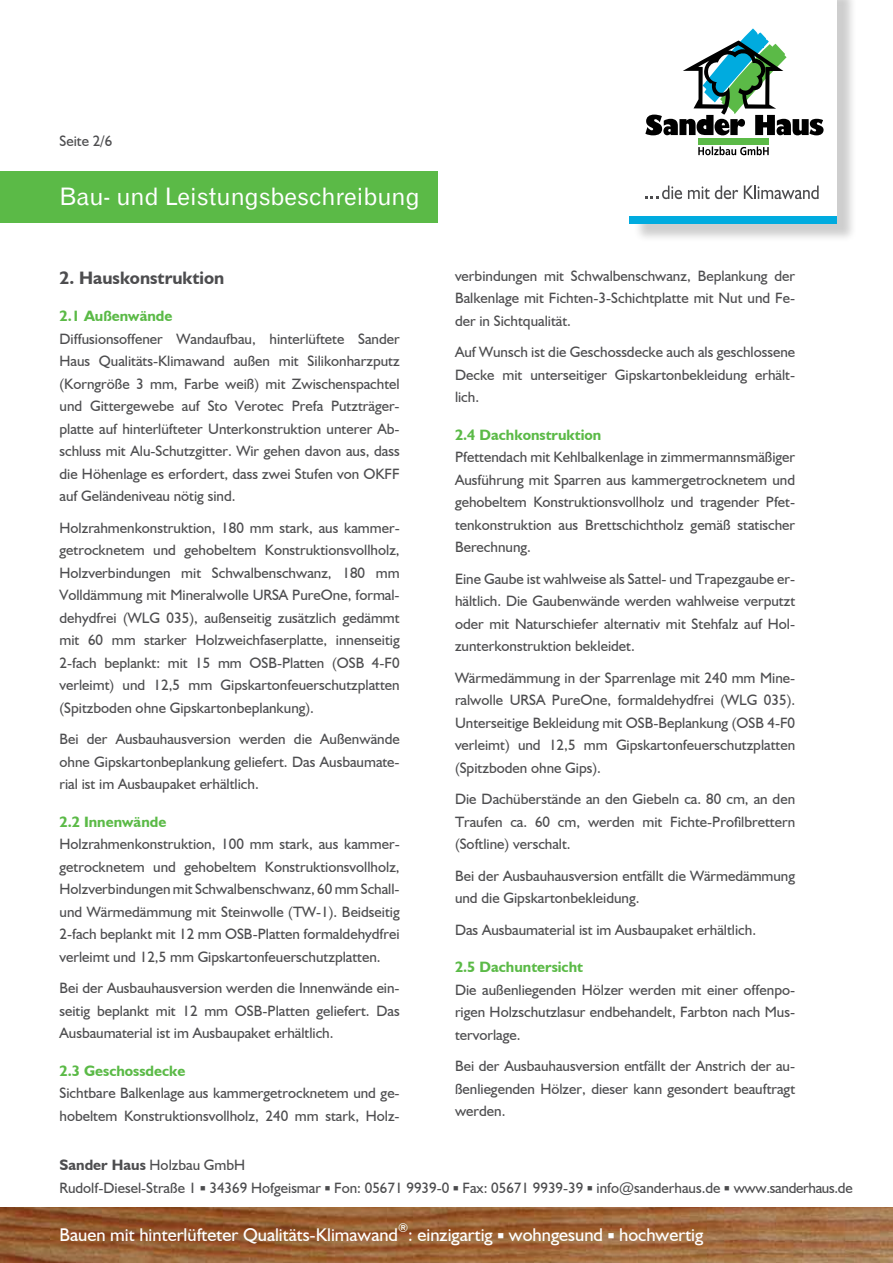
<style>
.page{position:relative;width:893px;height:1263px;background:#fff}
.page>*{position:absolute;margin:0;border:0;box-sizing:border-box;transform-origin:0 0}
.t1{font:24px "Gothic 720 BT Roman B";color:#fff}
.t2{font:18.45px "Humanist 521 BT";color:#fff}
.t3{font:700 18px "Humanist 521 BT";color:#4d4d4f}
.t4{font:15px/22.5px "Humanist 521 BT";color:#4d4d4f;text-align:justify}
.t5{font:700 15px "Humanist 521 BT";color:#5bba47}
.t6{font:12.15px "Humanist 521 BT";color:#fff}
.s1{font-weight:700}
</style>
<div class="page">
<div style="left:633px;top:0;width:225px;height:242px;background:#000;opacity:.2"></div>
<div style="left:629px;top:215px;width:208px;height:9px;background:#00abdf"></div>
<div style="left:629px;top:0;width:208px;height:215px;background:#fff"></div>
<svg style="left:698px;top:146px;width:71px;height:9px"></svg>
<div style="left:698px;top:139px;width:71px;height:6px;background:#5bba47"></div>
<svg style="left:645px;top:28px;width:178px;height:107px"></svg>
<svg style="left:646px;top:185px;width:36px;height:14px"></svg>
<svg style="left:688px;top:185px;width:50px;height:14px"></svg>
<svg style="left:744px;top:185px;width:75px;height:14px"></svg>
<img style="left:0;top:1207px;width:893px;height:56px">
<div style="left:0;top:171px;width:438px;height:52px;background:#5bba47"></div>
<p class="t4" style="left:60px;top:130px;width:54px">Seite 2/6</p>
<h1 class="t1" style="left:60px;top:182px;width:362px">Bau- und Leistungsbeschreibung</h1>
<p class="t3" style="left:60px;top:266px;width:166px">2. Hauskonstruktion</p>
<p class="t5" style="left:60px;top:307px;width:114px">2.1 Außenwände</p>
<p class="t4" style="left:60px;top:327px;width:342px">Diffusionsoffener Wandaufbau, hinterlüftete Sander Haus Qualitäts-Klimawand außen mit Silikonharzputz (Korngröße 3 mm, Farbe weiß) mit Zwischenspachtel und Gittergewebe auf Sto Verotec Prefa Putzträger&shy;platte auf hinterlüfteter Unterkonstruktion unterer Ab&shy;schluss mit Alu-Schutzgitter. Wir gehen davon aus, dass die Höhenlage es erfordert, dass zwei Stufen von OKFF auf Geländeniveau nötig sind.</p>
<p class="t4" style="left:60px;top:516px;width:342px">Holzrahmenkonstruktion, 180 mm stark, aus kammer&shy;getrocknetem und gehobeltem Konstruktionsvollholz, Holzverbindungen mit Schwalbenschwanz, 180 mm Volldämmung mit Mineralwolle URSA PureOne, formal&shy;dehydfrei (WLG 035), außenseitig zusätzlich gedämmt mit 60 mm starker Holzweichfaserplatte, innenseitig 2-fach beplankt: mit 15 mm OSB-Platten (OSB 4-F0 verleimt) und 12,5 mm Gipskartonfeuerschutzplatten (Spitzboden ohne Gipskartonbeplankung).</p>
<p class="t4" style="left:60px;top:727px;width:342px">Bei der Ausbauhausversion werden die Außenwände ohne Gipskartonbeplankung geliefert. Das Ausbaumate&shy;rial ist im Ausbaupaket erhältlich.</p>
<p class="t5" style="left:60px;top:812px;width:108px">2.2 Innenwände</p>
<p class="t4" style="left:60px;top:832px;width:342px">Holzrahmenkonstruktion, 100 mm stark, aus kammer&shy;getrocknetem und gehobeltem Konstruktionsvollholz, Holzverbindungen mit Schwalbenschwanz, 60 mm Schall&shy;und Wärmedämmung mit Steinwolle (TW-1). Beidseitig 2-fach beplankt mit 12 mm OSB-Platten formaldehydfrei verleimt und 12,5 mm Gipskartonfeuerschutzplatten.</p>
<p class="t4" style="left:60px;top:976px;width:342px">Bei der Ausbauhausversion werden die Innenwände ein&shy;seitig beplankt mit 12 mm OSB-Platten geliefert. Das Ausbaumaterial ist im Ausbaupaket erhältlich.</p>
<p class="t5" style="left:60px;top:1061px;width:128px">2.3 Geschossdecke</p>
<p class="t4" style="left:60px;top:1081px;width:342px">Sichtbare Balkenlage aus kammergetrocknetem und ge&shy;hobeltem Konstruktionsvollholz, 240 mm stark, Holz-</p>
<p class="t4" style="left:455px;top:264px;width:342px">verbindungen mit Schwalbenschwanz, Beplankung der Balkenlage mit Fichten-3-Schichtplatte mit Nut und Fe&shy;der in Sichtqualität.</p>
<p class="t4" style="left:455px;top:340px;width:342px">Auf Wunsch ist die Geschossdecke auch als geschlossene Decke mit unterseitiger Gipskartonbekleidung erhält&shy;lich.</p>
<p class="t5" style="left:455px;top:425px;width:148px">2.4 Dachkonstruktion</p>
<p class="t4" style="left:455px;top:445px;width:342px">Pfettendach mit Kehlbalkenlage in zimmermannsmäßiger Ausführung mit Sparren aus kammergetrocknetem und gehobeltem Konstruktionsvollholz und tragender Pfet&shy;tenkonstruktion aus Brettschichtholz gemäß statischer Berechnung.</p>
<p class="t4" style="left:455px;top:567px;width:342px">Eine Gaube ist wahlweise als Sattel- und Trapezgaube er&shy;hältlich. Die Gaubenwände werden wahlweise verputzt oder mit Naturschiefer alternativ mit Stehfalz auf Hol&shy;zunterkonstruktion bekleidet.</p>
<p class="t4" style="left:455px;top:666px;width:342px">Wärmedämmung in der Sparrenlage mit 240 mm Mine&shy;ralwolle URSA PureOne, formaldehydfrei (WLG 035).<br>Unterseitige Bekleidung mit OSB-Beplankung (OSB 4-F0 verleimt) und 12,5 mm Gipskartonfeuerschutzplatten (Spitzboden ohne Gips).</p>
<p class="t4" style="left:455px;top:787px;width:342px">Die Dachüberstände an den Giebeln ca. 80 cm, an den Traufen ca. 60 cm, werden mit Fichte-Profilbrettern (Softline) verschalt.</p>
<p class="t4" style="left:455px;top:864px;width:342px">Bei der Ausbauhausversion entfällt die Wärmedämmung und die Gipskartonbekleidung.</p>
<p class="t4" style="left:455px;top:918px;width:303px">Das Ausbaumaterial ist im Ausbaupaket erhältlich.</p>
<p class="t5" style="left:455px;top:958px;width:130px">2.5 Dachuntersicht</p>
<p class="t4" style="left:455px;top:978px;width:342px">Die außenliegenden Hölzer werden mit einer offenpo&shy;rigen Holzschutzlasur endbehandelt, Farbton nach Mus&shy;tervorlage.</p>
<p class="t4" style="left:455px;top:1054px;width:342px">Bei der Ausbauhausversion entfällt der Anstrich der au&shy;ßenliegenden Hölzer, dieser kann gesondert beauftragt werden.</p>
<p class="t4" style="left:60px;top:1154px;width:795px"><span class="s1">Sander Haus</span> Holzbau GmbH<br>Rudolf-Diesel-Straße 1 ■ 34369 Hofgeismar ■ Fon: 05671 9939-0 ■ Fax: 05671 9939-39 ■ info@sanderhaus.de ■ www.sanderhaus.de</p>
<p class="t2" style="left:60px;top:1223px;width:340px">Bauen mit hinterlüfteter Qualitäts-Klimawand</p>
<p class="t6" style="left:398px;top:1220px;width:12px">®</p>
<p class="t2" style="left:408px;top:1223px;width:297px">: einzigartig ■ wohngesund ■ hochwertig</p>
</div>
